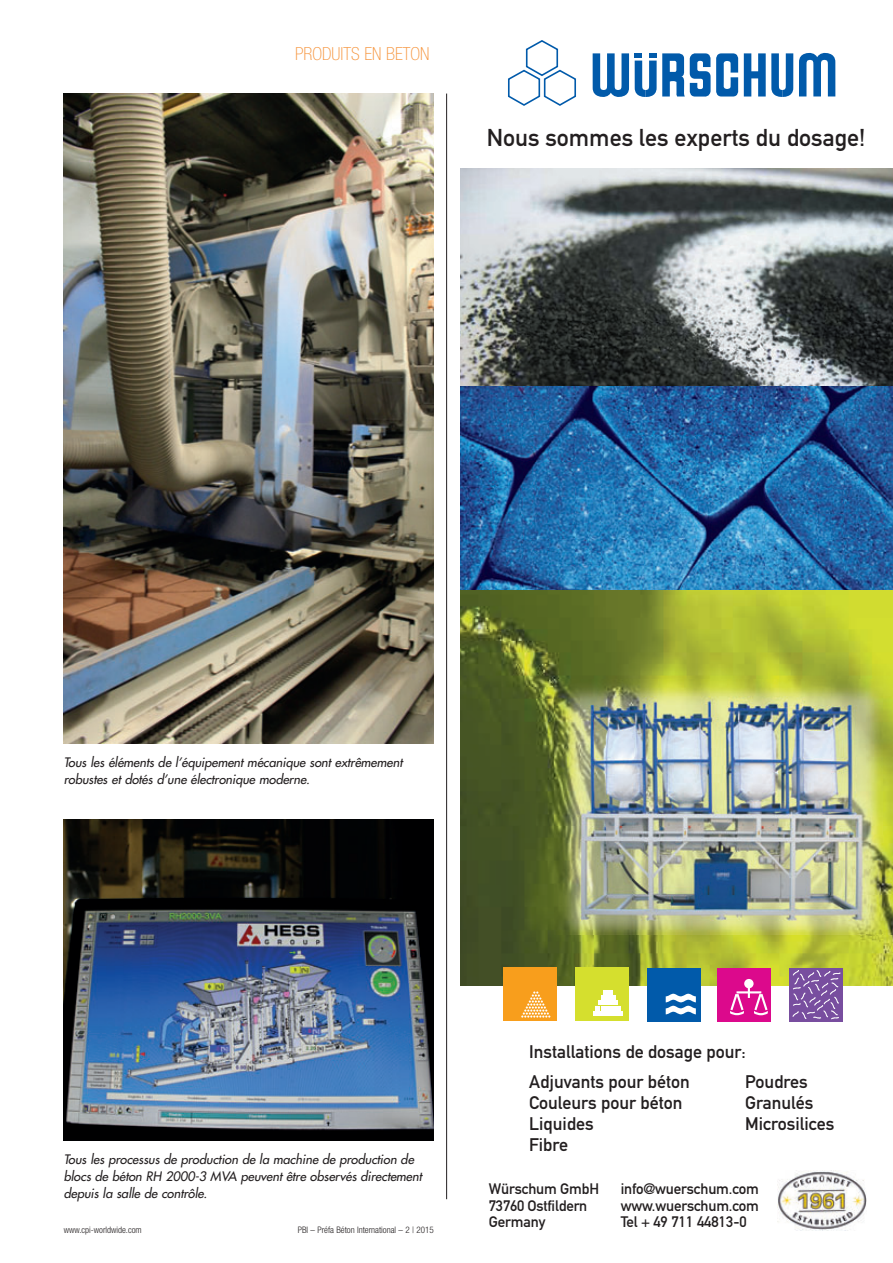
<style>
.page{position:relative;width:893px;height:1263px;background:#fff}
.page>*{position:absolute;margin:0;border:0;box-sizing:border-box;transform-origin:0 0}
.t1{font:24px "DIN Mittelschrift";color:#231f20}
.t2{font:18px/30px "DIN Mittelschrift";color:#231f20}
.t3{font:100 condensed 18px "Helvetica Neue";color:#f69238}
.t4{font:15px "DIN Mittelschrift";letter-spacing:-.01em;color:#231f20}
.t5{font:italic 12.75px/17.2px "Futura";color:#231f20}
.t6{font:300 condensed 9px "Helvetica Neue";color:#231f20}
</style>
<div class="page">
<img style="left:64px;top:94px;width:370px;height:649px">
<img style="left:64px;top:819px;width:370px;height:321px">
<hr style="left:446px;top:94px;width:1px;height:1105px;background:#231f20">
<img style="left:460px;top:589px;width:433px;height:396px">
<img style="left:460px;top:169px;width:433px;height:420px">
<svg style="left:508px;top:40px;width:68px;height:66px"></svg>
<svg style="left:744px;top:53px;width:49px;height:44px"></svg>
<svg style="left:799px;top:52px;width:36px;height:44px"></svg>
<svg style="left:592px;top:53px;width:37px;height:44px"></svg>
<svg style="left:635px;top:53px;width:103px;height:44px"></svg>
<img style="left:554px;top:679px;width:339px;height:255px">
<div style="left:647px;top:968px;width:54px;height:53px;background:#015aaa"></div>
<svg style="left:666px;top:994px;width:30px;height:20px"></svg>
<div style="left:575px;top:968px;width:54px;height:53px;background:#d5df2e"></div>
<svg style="left:593px;top:990px;width:30px;height:25px"></svg>
<div style="left:503px;top:968px;width:53px;height:53px;background:#f89e1c"></div>
<svg style="left:521px;top:991px;width:29px;height:26px"></svg>
<div style="left:717px;top:968px;width:54px;height:54px;background:#dc098c"></div>
<div style="left:744px;top:979px;width:10px;height:9px;background:#fff;border-radius:50%"></div>
<svg style="left:730px;top:987px;width:38px;height:28px"></svg>
<div style="left:789px;top:968px;width:53px;height:53px;background:#784e9f"></div>
<svg style="left:792px;top:970px;width:49px;height:50px"></svg>
<img style="left:778px;top:1171px;width:88px;height:59px">
<h2 class="t3" style="left:295px;top:43px;width:136px">PRODUITS EN BETON</h2>
<h1 class="t1" style="left:487px;top:124px;width:380px">Nous sommes les experts du dosage!</h1>
<p class="t5" style="left:64px;top:753px;width:343px">Tous les éléments de l’équipement mécanique sont extrêmement robustes et dotés d’une électronique moderne.</p>
<p class="t5" style="left:64px;top:1150px;width:362px">Tous les processus de production de la machine de production de blocs de béton RH 2000-3 MVA peuvent être observés directement depuis la salle de contrôle.</p>
<p class="t6" style="left:64px;top:1224px;width:79px">www.cpi-worldwide.com</p>
<p class="t6" style="left:298px;top:1224px;width:138px">PBI – Préfa Béton International – 2 | 2015</p>
<h2 class="t2" style="left:529px;top:1036px;width:218px">Installations de dosage pour:<br>Adjuvants pour béton</h2>
<h2 class="t2" style="left:745px;top:1066px;width:64px">Poudres</h2>
<h2 class="t2" style="left:529px;top:1087px;width:155px">Couleurs pour béton</h2>
<h2 class="t2" style="left:745px;top:1087px;width:70px">Granulés</h2>
<h2 class="t2" style="left:529px;top:1108px;width:66px">Liquides</h2>
<h2 class="t2" style="left:745px;top:1108px;width:91px">Microsilices</h2>
<h2 class="t2" style="left:529px;top:1129px;width:40px">Fibre</h2>
<p class="t4" style="left:489px;top:1180px;width:112px">Würschum GmbH</p>
<p class="t4" style="left:621px;top:1180px;width:140px">info@wuerschum.com</p>
<p class="t4" style="left:489px;top:1197px;width:100px">73760 Ostfildern</p>
<p class="t4" style="left:621px;top:1197px;width:140px">www.wuerschum.com</p>
<p class="t4" style="left:489px;top:1213px;width:58px">Germany</p>
<p class="t4" style="left:621px;top:1213px;width:127px">Tel + 49 711 44813-0</p>
</div>
